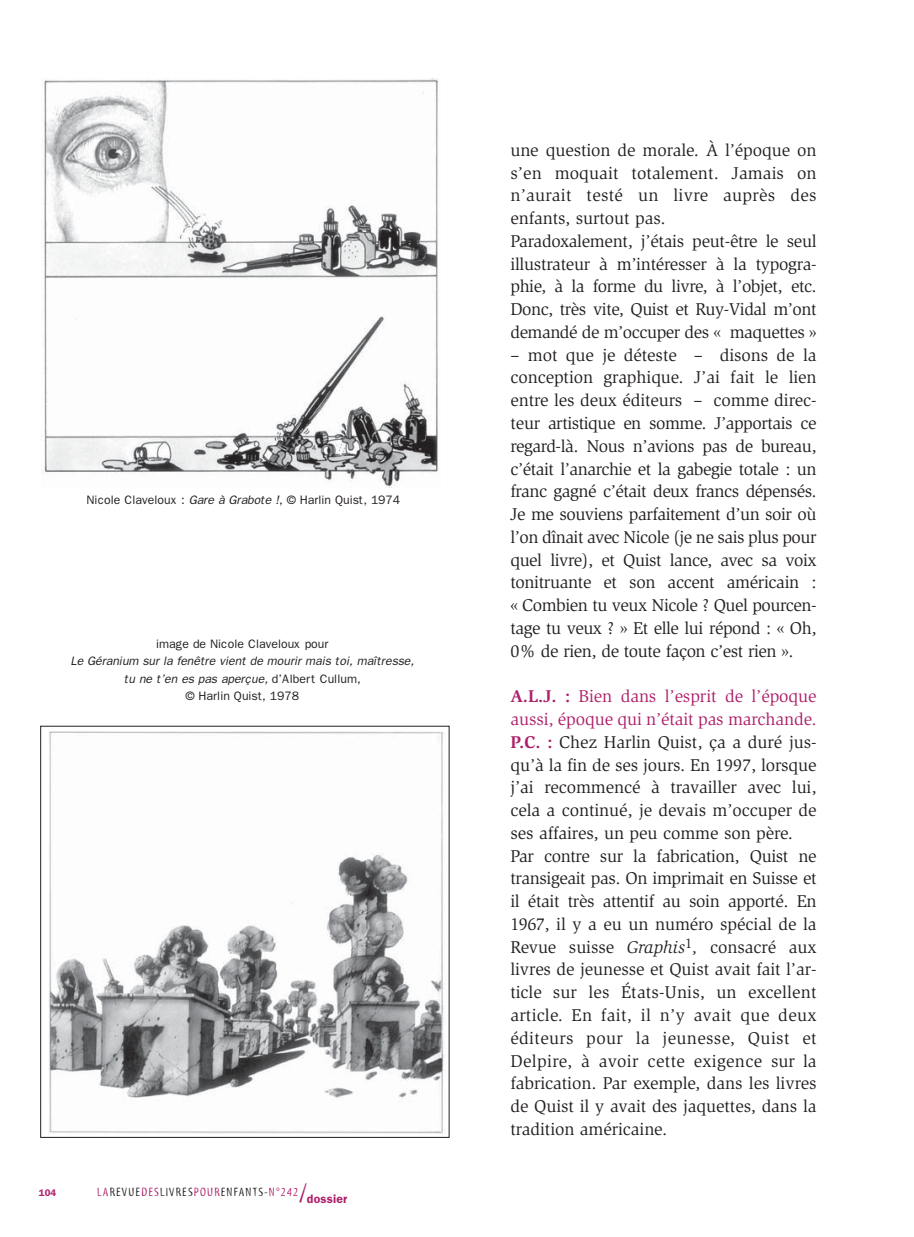
<style>
.page{position:relative;width:914px;height:1237px;background:#fff}
.page>*{position:absolute;margin:0;border:0;box-sizing:border-box;transform-origin:0 0}
.t1{font:17.5px/22.8px "Slimbach";letter-spacing:-.005em;color:#231f20}
.t2{font:italic 12.25px/17.5px "Franklin Gothic";color:#231f20;text-align:center}
.t3{font:12.25px "Franklin Gothic";letter-spacing:-.005em;color:#231f20}
.t4{font:12.25px "Myriad Tilt";letter-spacing:.1em;color:#231f20}
.t5{font:600 9.62px "Franklin Gothic";color:#ad206a}
.s1{font-style:italic}
.s2{font-style:normal}
.s3{color:#ad206a}
.s4{font-size:26.25px;color:#ad206a}
.s5{font-family:"Franklin Gothic";font-weight:600;color:#ad206a}
.s6{font-weight:700;color:#ad206a}
</style>
<div class="page">
<img style="left:48px;top:731px;width:396px;height:402px">
<img style="left:42px;top:78px;width:396px;height:409px">
<p class="t3" style="left:87px;top:495px;width:315px">Nicole Claveloux : <span class="s1">Gare à Grabote !</span>, © Harlin Quist, 1974</p>
<p class="t3" style="left:156px;top:639px;width:174px">image de Nicole Claveloux pour</p>
<p class="t2" style="left:71px;top:653px;width:347px">Le Géranium sur la fenêtre vient de mourir mais toi, maîtresse, tu ne t’en es pas aperçue, <span class="s2">d ’A l be r t C u l l u m ,<br>© Harlin Quist, 1978</span></p>
<p class="t5" style="left:39px;top:1188px;width:19px">104</p>
<p class="t4" style="left:97px;top:1186px;width:251px"><span class="s3">LA</span>REVUE<span class="s3">DES</span>LIVRES<span class="s3">POUR</span>ENFANTS-<span class="s3">N°242</span><span class="s4">/</span><span class="s5">dossier</span></p>
<p class="t1" style="left:510px;top:140px;width:308px">une question de morale. À l’époque on s’en moquait totalement. Jamais on n’aurait testé un livre auprès des enfants, surtout pas.<br>Paradoxalement, j’étais peut-être le seul illustrateur à m’intéresser à la typogra&shy;phie, à la forme du livre, à l’objet, etc.<br>Donc, très vite, Quist et Ruy-Vidal m’ont demandé de m’occuper des « maquettes »</p>
<p class="t1" style="left:510px;top:345px;width:308px;text-align:justify">– mot que je déteste – disons de la conception graphique. J’ai fait le lien entre les deux éditeurs – comme direc&shy;teur artistique en somme. J’apportais ce regard-là. Nous n’avions pas de bureau, c’était l’anarchie et la gabegie totale : un franc gagné c’était deux francs dépensés.<br>Je me souviens parfaitement d’un soir où l’on dînait avec Nicole (je ne sais plus pour quel livre), et Quist lance, avec sa voix tonitruante et son accent américain : « Combien tu veux Nicole ? Quel pourcen&shy;tage tu veux ? » Et elle lui répond : « Oh, 0% de rien, de toute façon c’est rien ».</p>
<p class="t1" style="left:510px;top:686px;width:308px"><span class="s6">A.L.J. :</span> <span class="s3">Bien dans l’esprit de l’époque aussi, époque qui n’était pas marchande.<br></span><span class="s6">P.C. :</span> Chez Harlin Quist, ça a duré jus&shy;qu’à la fin de ses jours. En 1997, lorsque j’ai recommencé à travailler avec lui, cela a continué, je devais m’occuper de ses affaires, un peu comme son père.<br>Par contre sur la fabrication, Quist ne transigeait pas. On imprimait en Suisse et il était très attentif au soin apporté. En 1967, il y a eu un numéro spécial de la Revue suisse <span class="s1">Graphis</span><sup>1</sup><span class="s1">,</span> consacré aux livres de jeunesse et Quist avait fait l’ar&shy;ticle sur les États-Unis, un excellent article. En fait, il n’y avait que deux éditeurs pour la jeunesse, Quist et Delpire, à avoir cette exigence sur la fabrication. Par exemple, dans les livres de Quist il y avait des jaquettes, dans la tradition américaine.</p>
</div>
